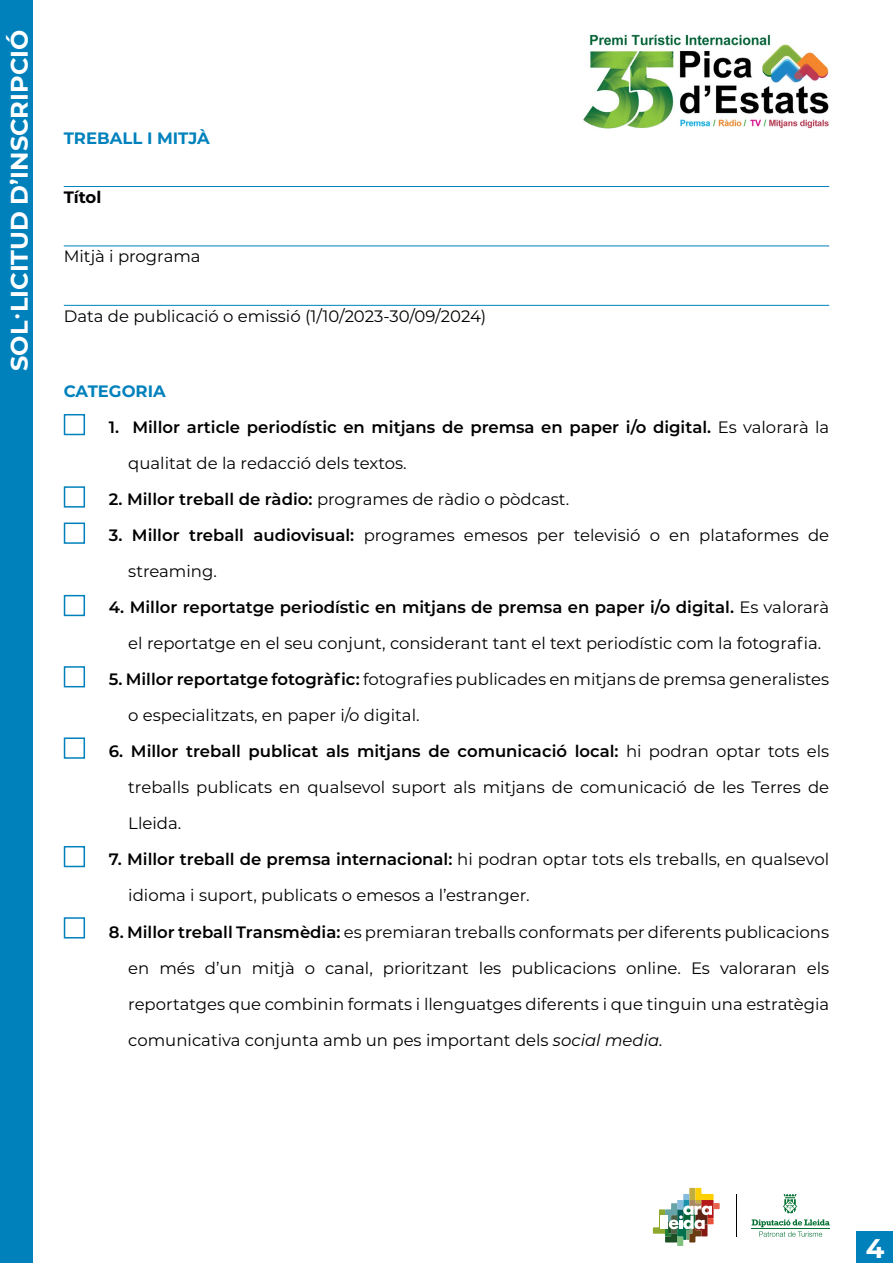
<style>
.page{position:relative;width:893px;height:1263px;background:#fff}
.page>*{position:absolute;margin:0;border:0;box-sizing:border-box;transform-origin:0 0}
.t1{font:700 27px "Montserrat";color:#fff}
.t2{font:700 24px "Montserrat";color:#fff}
.t3{font:16.5px/36px "Montserrat";color:#000}
.t4{font:600 16.5px/36px "Montserrat";color:#000}
.t5{font:700 16.5px "Montserrat";color:#0081bc}
.t6{font:700 16.5px "Montserrat";letter-spacing:-.005em;color:#000}
.s1{font-weight:400}
.s2{font-weight:600}
.s3{font-style:italic}
</style>
<div class="page">
<div style="left:857px;top:1232px;width:36px;height:31px;background:#0081bc"></div>
<hr style="left:64px;top:186px;width:765px;height:1px;background:#0081bc">
<hr style="left:64px;top:246px;width:765px;height:1px;background:#0081bc">
<hr style="left:64px;top:305px;width:765px;height:1px;background:#0081bc">
<div style="left:0;top:0;width:33px;height:1263px;background:#0081bc"></div>
<svg style="left:653px;top:1188px;width:67px;height:58px"></svg>
<hr style="left:736px;top:1194px;width:1px;height:42px;background:#000">
<svg style="left:752px;top:1194px;width:78px;height:43px"></svg>
<div style="left:64px;top:414px;width:21px;height:21px;background:#fff;border:2px solid #0081bc"></div>
<div style="left:64px;top:522px;width:21px;height:22px;background:#fff;border:2px solid #0081bc"></div>
<div style="left:64px;top:595px;width:21px;height:21px;background:#fff;border:2px solid #0081bc"></div>
<div style="left:64px;top:666px;width:21px;height:21px;background:#fff;border:2px solid #0081bc"></div>
<div style="left:64px;top:486px;width:21px;height:22px;background:#fff;border:2px solid #0081bc"></div>
<div style="left:64px;top:737px;width:21px;height:22px;background:#fff;border:2px solid #0081bc"></div>
<div style="left:64px;top:846px;width:21px;height:21px;background:#fff;border:2px solid #0081bc"></div>
<div style="left:64px;top:917px;width:21px;height:21px;background:#fff;border:2px solid #0081bc"></div>
<img style="left:583px;top:34px;width:246px;height:95px">
<h2 class="t2" style="left:2px;top:371px;width:343px;rotate:-90deg">SOL·LICITUD D’INSCRIPCIÓ</h2>
<p class="t5" style="left:64px;top:126px;width:147px">TREBALL I MITJÀ</p>
<p class="t6" style="left:64px;top:185px;width:39px">Títol</p>
<p class="t3" style="left:64px;top:238px;width:138px">Mitjà i programa</p>
<p class="t3" style="left:64px;top:297px;width:424px">Data de publicació o emissió (1/10/2023-30/09/2024)</p>
<p class="t5" style="left:64px;top:380px;width:103px">CATEGORIA</p>
<p class="t4" style="left:128px;top:409px;width:702px;text-indent:-20px">1. Millor article periodístic en mitjans de premsa en paper i/o digital. <span class="s1">Es valorarà la qualitat de la redacció dels textos.</span></p>
<p class="t3" style="left:109px;top:481px;width:462px"><span class="s2">2. Millor treball de ràdio:</span> programes de ràdio o pòdcast.</p>
<p class="t3" style="left:128px;top:517px;width:702px;text-indent:-20px"><span class="s2">3. Millor treball audiovisual:</span> programes emesos per televisió o en plataformes de streaming.</p>
<p class="t3" style="left:128px;top:589px;width:702px;text-indent:-20px"><span class="s2">4. Millor reportatge periodístic en mitjans de premsa en paper i/o digital.</span> Es valorarà el reportatge en el seu conjunt, considerant tant el text periodístic com la fotografia.</p>
<p class="t3" style="left:128px;top:661px;width:702px;text-indent:-20px"><span class="s2">5. Millor reportatge fotogràfic:</span> fotografies publicades en mitjans de premsa generalistes o especialitzats, en paper i/o digital.</p>
<p class="t3" style="left:128px;top:733px;width:702px;text-align:justify;text-indent:-20px"><span class="s2">6. Millor treball publicat als mitjans de comunicació local:</span> hi podran optar tots els treballs publicats en qualsevol suport als mitjans de comunicació de les Terres de Lleida.</p>
<p class="t3" style="left:128px;top:841px;width:702px;text-indent:-20px"><span class="s2">7. Millor treball de premsa internacional:</span> hi podran optar tots els treballs, en qualsevol idioma i suport, publicats o emesos a l’estranger.</p>
<p class="t3" style="left:128px;top:913px;width:702px;text-align:justify;text-indent:-20px"><span class="s2">8. Millor treball Transmèdia:</span> es premiaran treballs conformats per diferents publicacions en més d’un mitjà o canal, prioritzant les publicacions online. Es valoraran els reportatges que combinin formats i llenguatges diferents i que tinguin una estratègia comunicativa conjunta amb un pes important dels <span class="s3">social media.</span></p>
<h1 class="t1" style="left:866px;top:1229px;width:20px">4</h1>
</div>
